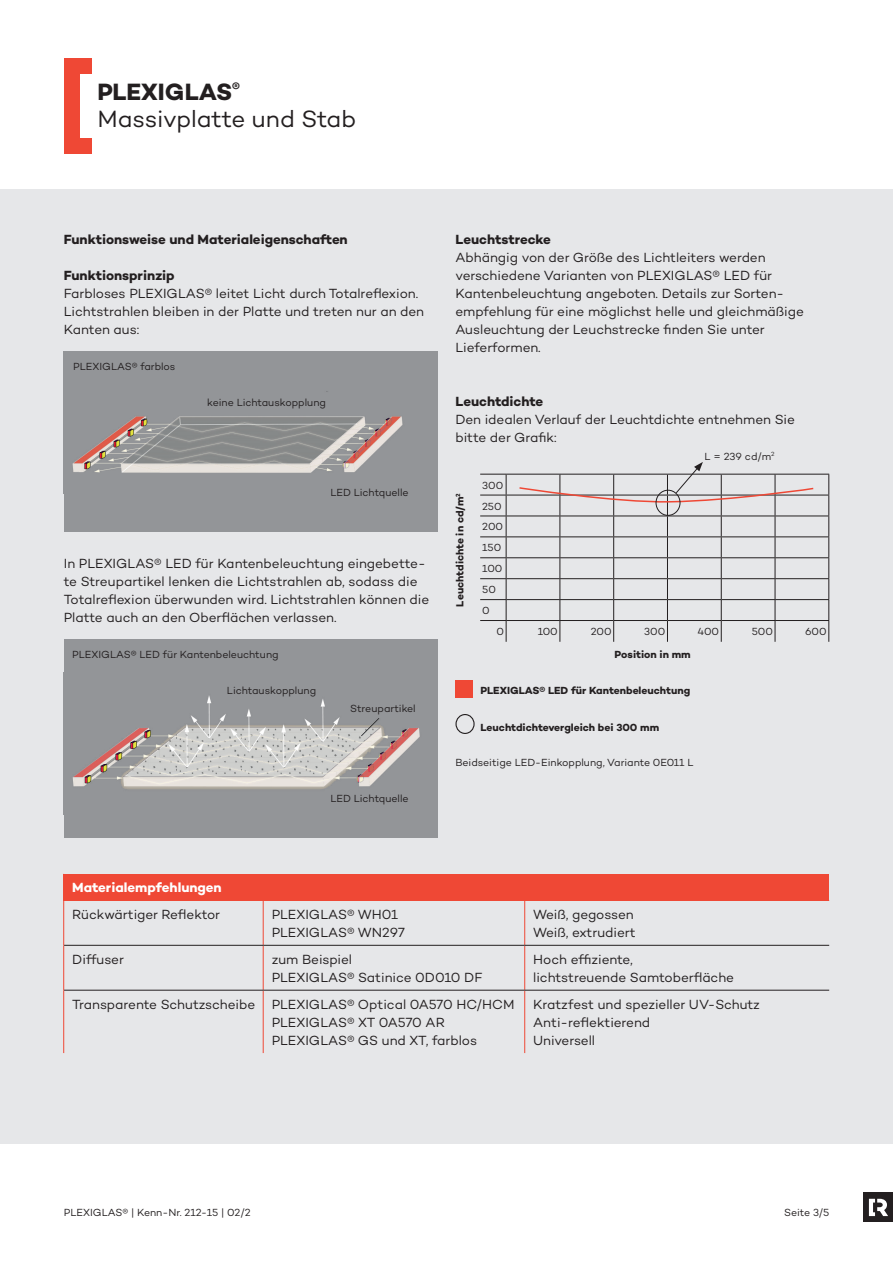
<style>
.page{position:relative;width:893px;height:1263px;background:#fff}
.page>*{position:absolute;margin:0;border:0;box-sizing:border-box;transform-origin:0 0}
.t1{font:24px/27px "Campton";letter-spacing:-.005em;color:#231f20}
.t2{font:13.5px/18px "Campton";letter-spacing:-.005em;color:#231f20}
.t3{font:700 13.5px "Campton";letter-spacing:-.005em;color:#231f20}
.t4{font:700 13.5px "Campton";letter-spacing:-.005em;color:#fff}
.t5{font:10.5px/20.9px "Campton";color:#231f20}
.t6{font:700 10.5px "Campton";letter-spacing:-.005em;color:#231f20}
.s1{font-weight:700}
</style>
<div class="page">
<div style="left:0;top:190px;width:893px;height:954px;background:#e6e7e9"></div>
<div style="left:64px;top:58px;width:16px;height:96px;background:#ef4835"></div>
<div style="left:80px;top:58px;width:12px;height:16px;background:#ef4835"></div>
<div style="left:79px;top:138px;width:13px;height:16px;background:#ef4835"></div>
<hr style="left:506px;top:495px;width:54px;height:1px;background:#231f20">
<hr style="left:775px;top:495px;width:54px;height:1px;background:#231f20">
<hr style="left:506px;top:516px;width:54px;height:1px;background:#231f20">
<hr style="left:775px;top:516px;width:54px;height:1px;background:#231f20">
<hr style="left:506px;top:536px;width:54px;height:1px;background:#231f20">
<hr style="left:775px;top:536px;width:54px;height:1px;background:#231f20">
<hr style="left:506px;top:557px;width:54px;height:1px;background:#231f20">
<hr style="left:775px;top:557px;width:54px;height:1px;background:#231f20">
<hr style="left:506px;top:578px;width:54px;height:1px;background:#231f20">
<hr style="left:775px;top:578px;width:54px;height:1px;background:#231f20">
<hr style="left:506px;top:599px;width:54px;height:1px;background:#231f20">
<hr style="left:775px;top:599px;width:54px;height:1px;background:#231f20">
<hr style="left:506px;top:620px;width:54px;height:1px;background:#231f20">
<hr style="left:775px;top:620px;width:54px;height:1px;background:#231f20">
<svg style="left:480px;top:474px;width:27px;height:168px"></svg>
<hr style="left:506px;top:474px;width:54px;height:1px;background:#231f20">
<hr style="left:775px;top:474px;width:54px;height:1px;background:#231f20">
<svg style="left:828px;top:474px;width:1px;height:168px"></svg>
<div style="left:64px;top:874px;width:765px;height:26px;background:#ef4835"></div>
<svg style="left:63px;top:874px;width:1px;height:26px"></svg>
<hr style="left:64px;top:900px;width:199px;height:1px;background:#ef4835">
<hr style="left:63px;top:900px;width:1px;height:45px;background:#ef4835">
<hr style="left:264px;top:900px;width:260px;height:1px;background:#ef4835">
<hr style="left:525px;top:900px;width:304px;height:1px;background:#ef4835">
<hr style="left:63px;top:945px;width:1px;height:45px;background:#ef4835">
<hr style="left:63px;top:990px;width:1px;height:63px;background:#ef4835">
<hr style="left:263px;top:900px;width:1px;height:45px;background:#ef4835">
<hr style="left:524px;top:900px;width:1px;height:45px;background:#ef4835">
<hr style="left:263px;top:946px;width:1px;height:44px;background:#ef4835">
<hr style="left:524px;top:946px;width:1px;height:44px;background:#ef4835">
<hr style="left:263px;top:990px;width:1px;height:63px;background:#ef4835">
<hr style="left:524px;top:990px;width:1px;height:63px;background:#ef4835">
<hr style="left:64px;top:945px;width:199px;height:1px;background:#231f20">
<hr style="left:263px;top:945px;width:262px;height:1px;background:#231f20">
<hr style="left:525px;top:945px;width:304px;height:1px;background:#231f20">
<hr style="left:64px;top:990px;width:199px;height:1px;background:#231f20">
<hr style="left:263px;top:990px;width:262px;height:1px;background:#231f20">
<hr style="left:525px;top:990px;width:304px;height:1px;background:#231f20">
<div style="left:64px;top:352px;width:373px;height:180px;background:#939598"></div>
<img style="left:72px;top:391px;width:331px;height:82px">
<div style="left:64px;top:640px;width:373px;height:198px;background:#939598"></div>
<img style="left:72px;top:696px;width:348px;height:93px">
<svg style="left:518px;top:462px;width:297px;height:180px"></svg>
<div style="left:455px;top:680px;width:18px;height:18px;background:#ef4835"></div>
<div style="left:455px;top:714px;width:20px;height:20px;border:1px solid #231f20;border-radius:50%"></div>
<div style="left:863px;top:1192px;width:30px;height:30px;background:#231f20"></div>
<svg style="left:869px;top:1199px;width:19px;height:17px"></svg>
<h1 class="t1" style="left:97px;top:78px;width:260px"><span class="s1">PLEXIGLAS</span><sup>®<br></sup>Massivplatte und Stab</h1>
<p class="t3" style="left:64px;top:231px;width:286px">Funktionsweise und Materialeigenschaften</p>
<p class="t3" style="left:64px;top:267px;width:112px">Funktionsprinzip</p>
<p class="t2" style="left:64px;top:284px;width:362px">Farbloses PLEXIGLAS® leitet Licht durch Totalreflexion.<br>Lichtstrahlen bleiben in der Platte und treten nur an den<br>Kanten aus:</p>
<p class="t5" style="left:73px;top:356px;width:104px">PLEXIGLAS® farblos</p>
<p class="t5" style="left:207px;top:392px;width:120px">keine Lichtauskopplung</p>
<p class="t5" style="left:330px;top:482px;width:80px">LED Lichtquelle</p>
<p class="t2" style="left:64px;top:554px;width:367px">In PLEXIGLAS® LED für Kantenbeleuchtung eingebette&shy;te Streupartikel lenken die Lichtstrahlen ab, sodass die Totalreflexion überwunden wird. Lichtstrahlen können die Platte auch an den Oberflächen verlassen.</p>
<p class="t5" style="left:72px;top:644px;width:208px">PLEXIGLAS® LED für Kantenbeleuchtung</p>
<p class="t5" style="left:227px;top:680px;width:91px">Lichtauskopplung</p>
<p class="t5" style="left:350px;top:698px;width:67px">Streupartikel</p>
<p class="t5" style="left:330px;top:788px;width:80px">LED Lichtquelle</p>
<p class="t3" style="left:455px;top:231px;width:97px">Leuchtstrecke</p>
<p class="t2" style="left:455px;top:248px;width:350px">Abhängig von der Größe des Lichtleiters werden verschiedene Varianten von PLEXIGLAS® LED für Kantenbeleuchtung angeboten. Details zur Sorten&shy;empfehlung für eine möglichst helle und gleichmäßige Ausleuchtung der Leuchstrecke finden Sie unter Lieferformen.</p>
<p class="t3" style="left:455px;top:393px;width:89px">Leuchtdichte</p>
<p class="t2" style="left:455px;top:410px;width:341px">Den idealen Verlauf der Leuchtdichte entnehmen Sie bitte der Grafik:</p>
<p class="t5" style="left:482px;top:474px;width:23px">300<br>250<br>200<br>150<br>100<br>50<br>0</p>
<p class="t5" style="left:496px;top:621px;width:9px">0</p>
<p class="t5" style="left:538px;top:621px;width:22px">100</p>
<p class="t5" style="left:591px;top:621px;width:22px">200</p>
<p class="t5" style="left:644px;top:621px;width:23px">300</p>
<p class="t5" style="left:697px;top:621px;width:23px">400</p>
<p class="t5" style="left:752px;top:621px;width:23px">500</p>
<p class="t5" style="left:805px;top:621px;width:23px">600</p>
<p class="t5" style="left:704px;top:446px;width:72px">L = 239 cd/m<sup>2</sup></p>
<p class="t6" style="left:453px;top:607px;width:115px;rotate:-90deg">Leuchtdichte in cd/m<sup>2</sup></p>
<p class="t6" style="left:615px;top:647px;width:78px">Position in mm</p>
<p class="t6" style="left:480px;top:684px;width:211px">PLEXIGLAS® LED für Kantenbeleuchtung</p>
<p class="t6" style="left:480px;top:720px;width:180px">Leuchtdichtevergleich bei 300 mm</p>
<p class="t5" style="left:455px;top:752px;width:240px">Beidseitige LED-Einkopplung, Variante 0E011 L</p>
<p class="t4" style="left:72px;top:879px;width:151px">Materialempfehlungen</p>
<p class="t2" style="left:72px;top:905px;width:149px">Rückwärtiger Reflektor</p>
<p class="t2" style="left:272px;top:905px;width:135px">PLEXIGLAS® WH01<br>PLEXIGLAS® WN297</p>
<p class="t2" style="left:533px;top:905px;width:104px">Weiß, gegossen<br>Weiß, extrudiert</p>
<p class="t2" style="left:72px;top:950px;width:53px">Diffuser</p>
<p class="t2" style="left:272px;top:950px;width:212px">zum Beispiel<br>PLEXIGLAS® Satinice 0D010 DF</p>
<p class="t2" style="left:533px;top:950px;width:202px">Hoch effiziente,<br>lichtstreuende Samtoberfläche</p>
<p class="t2" style="left:272px;top:995px;width:244px;text-indent:-199px">Transparente Schutzscheibe PLEXIGLAS® Optical 0A570 HC/HCM<br>PLEXIGLAS® XT 0A570 AR<br>PLEXIGLAS® GS und XT, farblos</p>
<p class="t2" style="left:533px;top:995px;width:228px">Kratzfest und spezieller UV-Schutz<br>Anti-reflektierend<br>Universell</p>
<p class="t5" style="left:64px;top:1202px;width:188px">PLEXIGLAS® | Kenn-Nr. 212-15 | 02/2</p>
<p class="t5" style="left:784px;top:1202px;width:46px">Seite 3/5</p>
</div>
